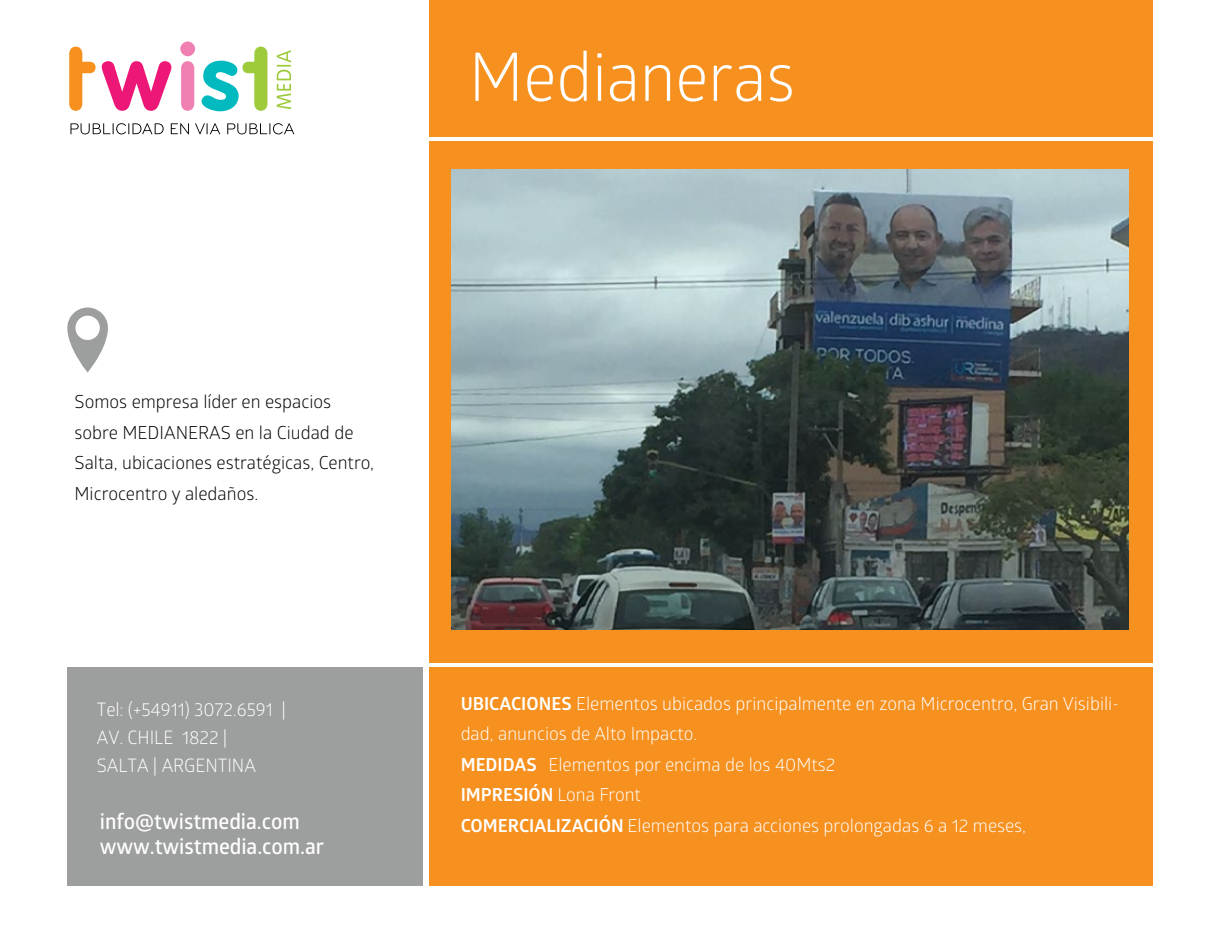
<style>
.page{position:relative;width:1217px;height:942px;background:#fff}
.page>*{position:absolute;margin:0;border:0;box-sizing:border-box;transform-origin:0 0}
.t1{font:67.05px "Glober";letter-spacing:-.005em;color:#fff}
.t2{font:600 21.6px/25.2px "Glober";letter-spacing:-.005em;color:#fff}
.t3{font:18.6px/27.6px "Glober";letter-spacing:-.005em;color:#fff}
.t4{font:18px/30.6px "Glober";color:#fff}
.t5{font:18px/30.6px "Glober";color:#000}
.s1{font-weight:700}
</style>
<div class="page">
<div style="left:429px;top:141px;width:723px;height:522px;background:#f6901e"></div>
<svg style="left:70px;top:123px;width:94px;height:11px"></svg>
<svg style="left:171px;top:123px;width:18px;height:11px"></svg>
<svg style="left:195px;top:123px;width:25px;height:11px"></svg>
<svg style="left:227px;top:123px;width:67px;height:11px"></svg>
<svg style="left:277px;top:50px;width:14px;height:59px"></svg>
<svg style="left:69px;top:47px;width:27px;height:64px"></svg>
<svg style="left:102px;top:61px;width:69px;height:50px"></svg>
<svg style="left:180px;top:41px;width:15px;height:70px"></svg>
<svg style="left:201px;top:47px;width:66px;height:64px"></svg>
<div style="left:68px;top:668px;width:355px;height:218px;background:#9d9e9e"></div>
<div style="left:429px;top:0;width:723px;height:136px;background:#f6901e"></div>
<div style="left:429px;top:668px;width:723px;height:218px;background:#f6901e"></div>
<svg style="left:67px;top:307px;width:41px;height:66px"></svg>
<img style="left:452px;top:170px;width:676px;height:459px">
<h1 class="t1" style="left:469px;top:39px;width:328px">Medianeras</h1>
<p class="t5" style="left:75px;top:387px;width:301px">Somos empresa líder en espacios sobre MEDIANERAS en la Ciudad de Salta, ubicaciones estratégicas, Centro, Microcentro y aledaños.</p>
<p class="t3" style="left:97px;top:696px;width:191px">Tel: (+54911) 3072.6591 |<br>AV. CHILE 1822 |<br>SALTA | ARGENTINA</p>
<p class="t2" style="left:100px;top:808px;width:226px">info@twistmedia.com www.twistmedia.com.ar</p>
<p class="t4" style="left:460px;top:688px;width:659px"><span class="s1">UBICACIONES</span> Elementos ubicados principalmente en zona Microcentro, Gran Visibili&shy;dad, anuncios de Alto Impacto.<br><span class="s1">MEDIDAS</span> Elementos por encima de los 40Mts2<br><span class="s1">IMPRESIÓN</span> Lona Front<br><span class="s1">COMERCIALIZACIÓN</span> Elementos para acciones prolongadas 6 a 12 meses,</p>
</div>
